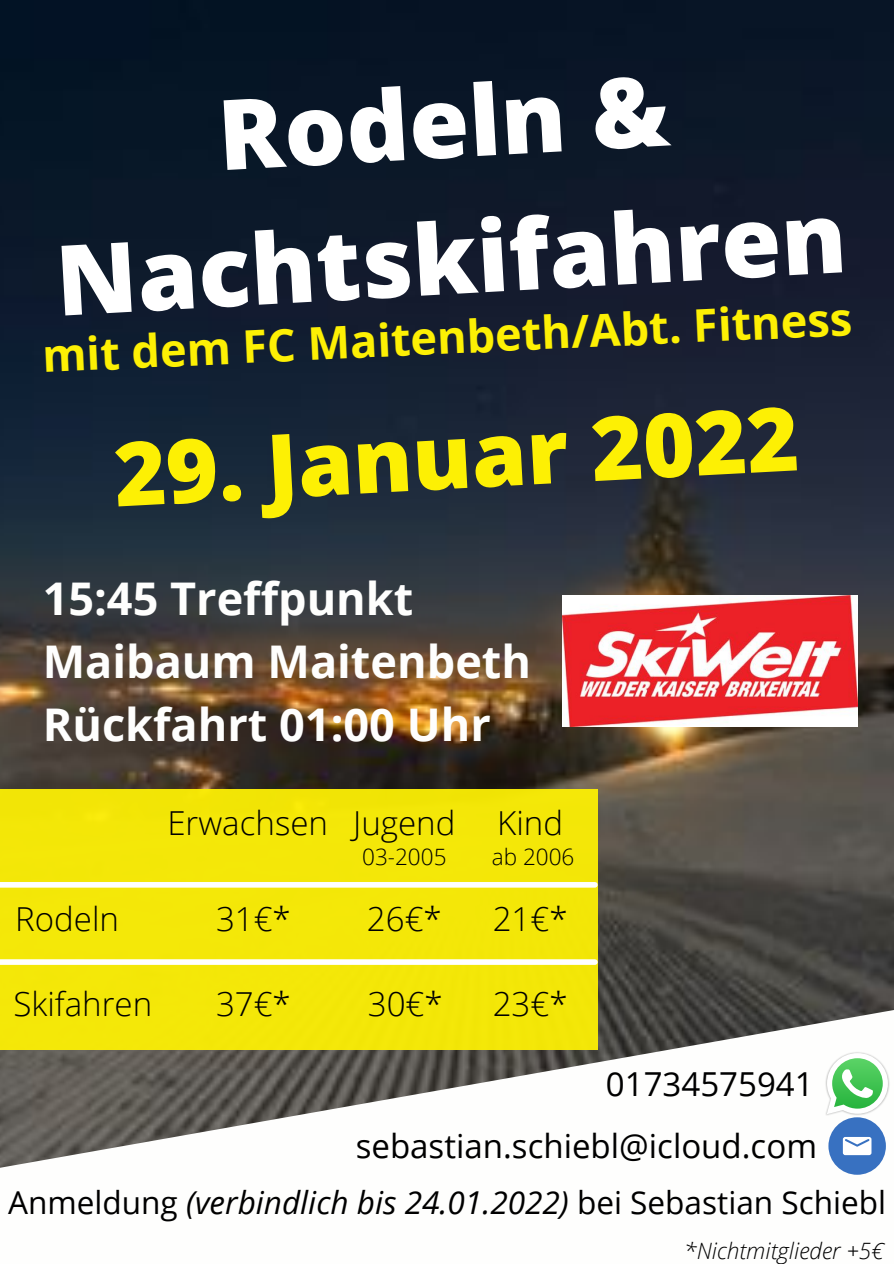
<style>
.page{position:relative;width:894px;height:1264px;background:#fff}
.page>*{position:absolute;margin:0;border:0;box-sizing:border-box;transform-origin:0 0}
.t1{font:800 97.5px/136.2px "Open Sans";color:#fff;text-align:center}
.t2{font:800 88.5px "Open Sans";color:#fdf004}
.t3{font:700 45px/63px "Open Sans";color:#fefefd}
.t4{font:700 45px "Open Sans";color:#fdf004}
.t5{font:300 33px "Open Sans";color:#000}
.t6{font:33px/62.1px "Open Sans";color:#000;text-align:right}
.t7{font:31.5px "Open Sans";color:#000}
.t8{font:italic 300 22.5px "Open Sans";color:#000}
.t9{font:300 22.5px "Open Sans";color:#000}
.s1{font-style:italic}
</style>
<div class="page">
<img style="left:0;top:0;width:893px;height:1004px">
<svg style="left:0;top:1004px;width:893px;height:171px"></svg>
<img style="left:823px;top:1050px;width:68px;height:67px">
<svg style="left:826px;top:1053px;width:61px;height:61px"></svg>
<div style="left:828px;top:1117px;width:57px;height:57px;background:#3871c1;border-radius:50%"></div>
<svg style="left:842px;top:1137px;width:29px;height:18px"></svg>
<div style="left:0;top:789px;width:597px;height:260px;background:#f4e708"></div>
<div style="left:0;top:959px;width:594px;height:5px;background:#fff"></div>
<div style="left:0;top:882px;width:594px;height:5px;background:#fff"></div>
<img style="left:562px;top:595px;width:295px;height:131px">
<h1 class="t1" style="left:45px;top:73px;width:793px;rotate:-3deg">Rodeln &amp;<br>Nachtskifahren</h1>
<h3 class="t4" style="left:41px;top:327px;width:812px;rotate:-3deg">mit dem FC Maitenbeth/Abt. Fitness</h3>
<h2 class="t2" style="left:111px;top:412px;width:686px;rotate:-3deg">29. Januar 2022</h2>
<h3 class="t3" style="left:43px;top:565px;width:490px">15:45 Treffpunkt<br>Maibaum Maitenbeth<br>Rückfahrt 01:00 Uhr</h3>
<p class="t5" style="left:167px;top:800px;width:289px">Erwachsen Jugend</p>
<p class="t5" style="left:497px;top:800px;width:67px">Kind</p>
<p class="t5" style="left:15px;top:895px;width:105px">Rodeln</p>
<p class="t5" style="left:13px;top:981px;width:140px">Skifahren</p>
<p class="t5" style="left:216px;top:895px;width:76px">31€*</p>
<p class="t5" style="left:216px;top:981px;width:76px">37€*</p>
<p class="t9" style="left:362px;top:840px;width:86px">03-2005</p>
<p class="t9" style="left:491px;top:840px;width:84px">ab 2006</p>
<p class="t5" style="left:367px;top:895px;width:76px">26€*</p>
<p class="t5" style="left:367px;top:981px;width:76px">30€*</p>
<p class="t5" style="left:492px;top:895px;width:76px">21€*</p>
<p class="t5" style="left:492px;top:981px;width:76px">23€*</p>
<p class="t6" style="left:355px;top:1052px;width:462px">01734575941 sebastian.schiebl@icloud.com</p>
<p class="t7" style="left:8px;top:1179px;width:879px">Anmeldung <span class="s1">(verbindlich bis 24.01.2022)</span> bei Sebastian Schiebl</p>
<p class="t8" style="left:684px;top:1234px;width:201px">*Nichtmitglieder +5€</p>
</div>
